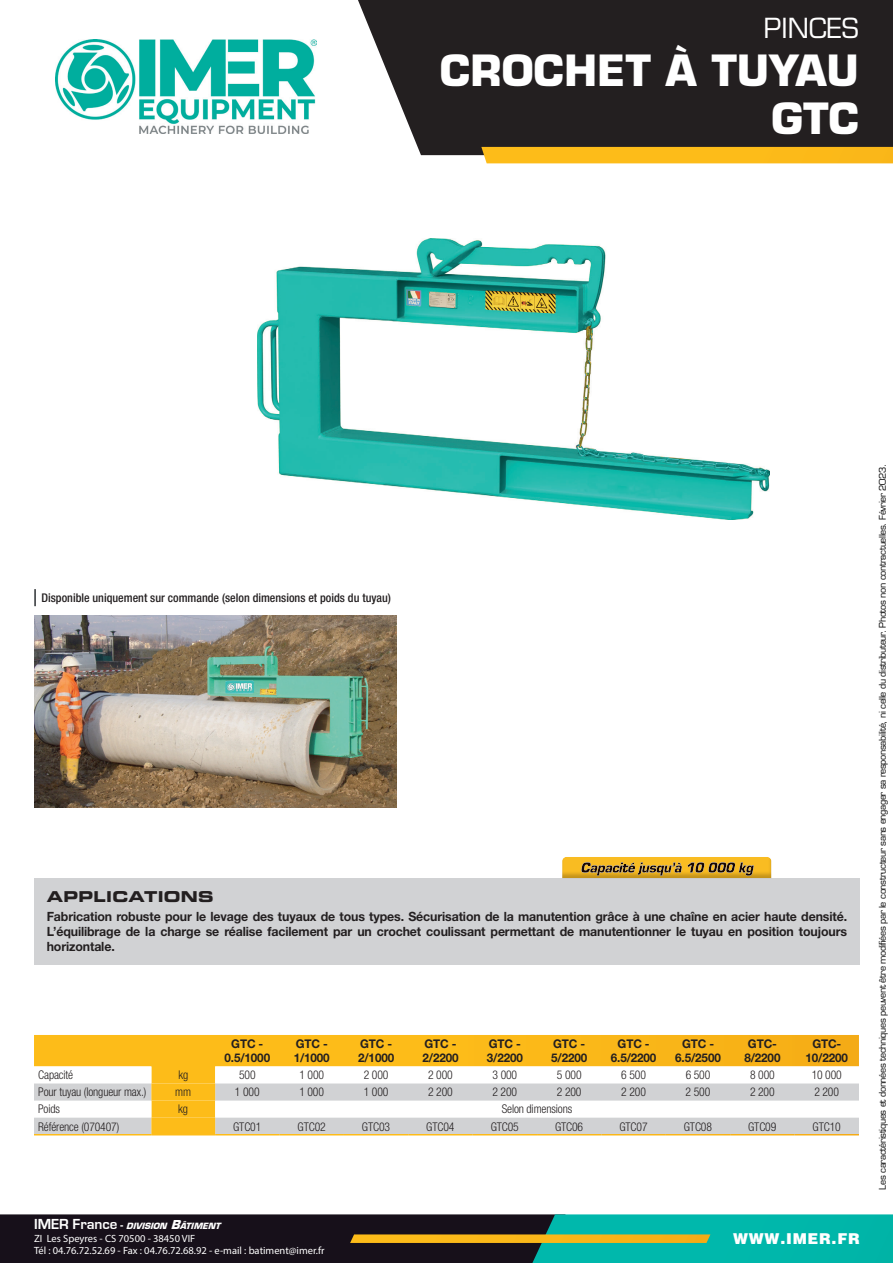
<style>
.page{position:relative;width:893px;height:1263px;background:#fff}
.page>*{position:absolute;margin:0;border:0;box-sizing:border-box;transform-origin:0 0}
.t1{font:700 42px/48px "Eurostile LT Std";color:#fff;text-align:right}
.t2{font:27px "Eurostile LT Std";color:#fff}
.t3{font:15px "Eurostile LT Std Bold Ex 2";letter-spacing:.02em;color:#231f20}
.t4{font:900 15px "Helvetica";letter-spacing:.05em;color:#fff}
.t5{font:700 12.75px/15px "Helvetica Neue LT Std";letter-spacing:-.01em;color:#231f20;text-align:justify}
.t6{font:300 condensed 12px "Helvetica Neue LT Std";letter-spacing:-.01em;color:#231f20}
.t7{font:700 12px/14.4px "Helvetica Neue LT Std";letter-spacing:-.01em;color:#231f20}
.t8{font:500 condensed 12px "Helvetica Neue LT Std";color:#231f20}
.t9{font:10.5px/12.6px "Myriad Pro";color:#fff}
.t10{font:9px "Eurostile LT Std";letter-spacing:-.04em;color:#000}
.t11{font:italic 700 8.4px "Eurostile LT Std";color:#fff}
.s1{font-family:"Eurostile";font-style:normal;font-size:15px}
.s2{font-family:"Eurostile";font-style:normal;font-size:12px}
.s3{font-size:12px}
</style>
<div class="page">
<svg style="left:0;top:1214px;width:893px;height:49px;background:#20584f"></svg>
<svg style="left:284px;top:0;width:609px;height:155px;fill:#231f20"></svg>
<div style="left:481px;top:147px;width:412px;height:16px;background:#fdbc19"></div>
<img style="left:55px;top:40px;width:261px;height:94px">
<svg style="left:34px;top:1035px;width:825px;height:31px;background:#fbb818"></svg>
<svg style="left:34px;top:1066px;width:825px;height:68px"></svg>
<div style="left:34px;top:878px;width:826px;height:86px;background:#d1d2d4"></div>
<div style="left:561px;top:856px;width:212px;height:24px;background:#231f20;opacity:.25"></div>
<img style="left:258px;top:238px;width:512px;height:281px">
<svg style="left:34px;top:589px;width:2px;height:17px"></svg>
<img style="left:34px;top:615px;width:362px;height:192px">
<h2 class="t2" style="left:764px;top:11px;width:97px">PINCES</h2>
<h1 class="t1" style="left:440px;top:46px;width:420px">CROCHET À TUYAU<br>GTC</h1>
<p class="t8" style="left:41px;top:590px;width:351px">Disponible uniquement sur commande (selon dimensions et poids du tuyau)</p>
<p class="t3" style="left:47px;top:886px;width:169px">APPLICATIONS</p>
<p class="t5" style="left:47px;top:909px;width:802px">Fabrication robuste pour le levage des tuyaux de tous types. Sécurisation de la manutention grâce à une chaîne en acier haute densité.<br>L’équilibrage de la charge se réalise facilement par un crochet coulissant permettant de manutentionner le tuyau en position toujours horizontale.</p>
<p class="t7" style="left:225px;top:1036px;width:47px;text-align:center">GTC -<br>0.5/1000</p>
<p class="t7" style="left:294px;top:1036px;width:38px">GTC -<br>1/1000</p>
<p class="t7" style="left:358px;top:1036px;width:38px">GTC -<br>2/1000</p>
<p class="t7" style="left:422px;top:1036px;width:38px">GTC -<br>2/2200</p>
<p class="t7" style="left:487px;top:1036px;width:38px">GTC -<br>3/2200</p>
<p class="t7" style="left:551px;top:1036px;width:38px">GTC -<br>5/2200</p>
<p class="t7" style="left:611px;top:1036px;width:47px;text-align:center">GTC -<br>6.5/2200</p>
<p class="t7" style="left:675px;top:1036px;width:47px;text-align:center">GTC -<br>6.5/2500</p>
<p class="t7" style="left:744px;top:1036px;width:38px">GTC-<br>8/2200</p>
<p class="t7" style="left:806px;top:1036px;width:44px;text-align:center">GTC-<br>10/2200</p>
<p class="t6" style="left:38px;top:1068px;width:36px">Capacité</p>
<p class="t6" style="left:178px;top:1068px;width:11px">kg</p>
<p class="t6" style="left:239px;top:1068px;width:18px">500</p>
<p class="t6" style="left:299px;top:1068px;width:26px">1 000</p>
<p class="t6" style="left:364px;top:1068px;width:26px">2 000</p>
<p class="t6" style="left:428px;top:1068px;width:26px">2 000</p>
<p class="t6" style="left:493px;top:1068px;width:26px">3 000</p>
<p class="t6" style="left:557px;top:1068px;width:26px">5 000</p>
<p class="t6" style="left:621px;top:1068px;width:26px">6 500</p>
<p class="t6" style="left:686px;top:1068px;width:26px">6 500</p>
<p class="t6" style="left:750px;top:1068px;width:26px">8 000</p>
<p class="t6" style="left:812px;top:1068px;width:32px">10 000</p>
<p class="t6" style="left:38px;top:1085px;width:110px">Pour tuyau (longueur max.)</p>
<p class="t6" style="left:175px;top:1085px;width:17px">mm</p>
<p class="t6" style="left:235px;top:1085px;width:26px">1 000</p>
<p class="t6" style="left:299px;top:1085px;width:26px">1 000</p>
<p class="t6" style="left:364px;top:1085px;width:26px">1 000</p>
<p class="t6" style="left:428px;top:1085px;width:26px">2 200</p>
<p class="t6" style="left:492px;top:1085px;width:26px">2 200</p>
<p class="t6" style="left:557px;top:1085px;width:26px">2 200</p>
<p class="t6" style="left:621px;top:1085px;width:26px">2 200</p>
<p class="t6" style="left:686px;top:1085px;width:26px">2 500</p>
<p class="t6" style="left:750px;top:1085px;width:26px">2 200</p>
<p class="t6" style="left:814px;top:1085px;width:26px">2 200</p>
<p class="t6" style="left:38px;top:1102px;width:23px">Poids</p>
<p class="t6" style="left:178px;top:1102px;width:11px">kg</p>
<p class="t6" style="left:502px;top:1102px;width:72px">Selon dimensions</p>
<p class="t6" style="left:38px;top:1119px;width:83px">Référence (070407)</p>
<p class="t6" style="left:233px;top:1119px;width:30px">GTC01</p>
<p class="t6" style="left:298px;top:1119px;width:30px">GTC02</p>
<p class="t6" style="left:362px;top:1119px;width:30px">GTC03</p>
<p class="t6" style="left:426px;top:1119px;width:30px">GTC04</p>
<p class="t6" style="left:491px;top:1119px;width:30px">GTC05</p>
<p class="t6" style="left:555px;top:1119px;width:30px">GTC06</p>
<p class="t6" style="left:619px;top:1119px;width:30px">GTC07</p>
<p class="t6" style="left:684px;top:1119px;width:30px">GTC08</p>
<p class="t6" style="left:748px;top:1119px;width:30px">GTC09</p>
<p class="t6" style="left:812px;top:1119px;width:30px">GTC10</p>
<p class="t11" style="left:34px;top:1221px;width:188px"><span class="s1">IMER France</span> <span class="s2">-</span> DIVISION <span class="s3">B</span>ÂTIMENT</p>
<p class="t9" style="left:34px;top:1232px;width:292px">ZI Les Speyres - CS 70500 - 38450 VIF<br>Tél : 04.76.72.52.69 - Fax : 04.76.72.68.92 - e-mail : batiment@imer.fr</p>
<p class="t4" style="left:733px;top:1229px;width:128px">WWW.IMER.FR</p>
<p class="t10" style="left:877px;top:1189px;width:727px;rotate:-90deg">Les caractéristiques et données techniques peuvent être modifiées par le constructeur sans engager sa responsabilité, ni celle du distributeur. Photos non contractuelles. Février 2023.</p>
</div>
